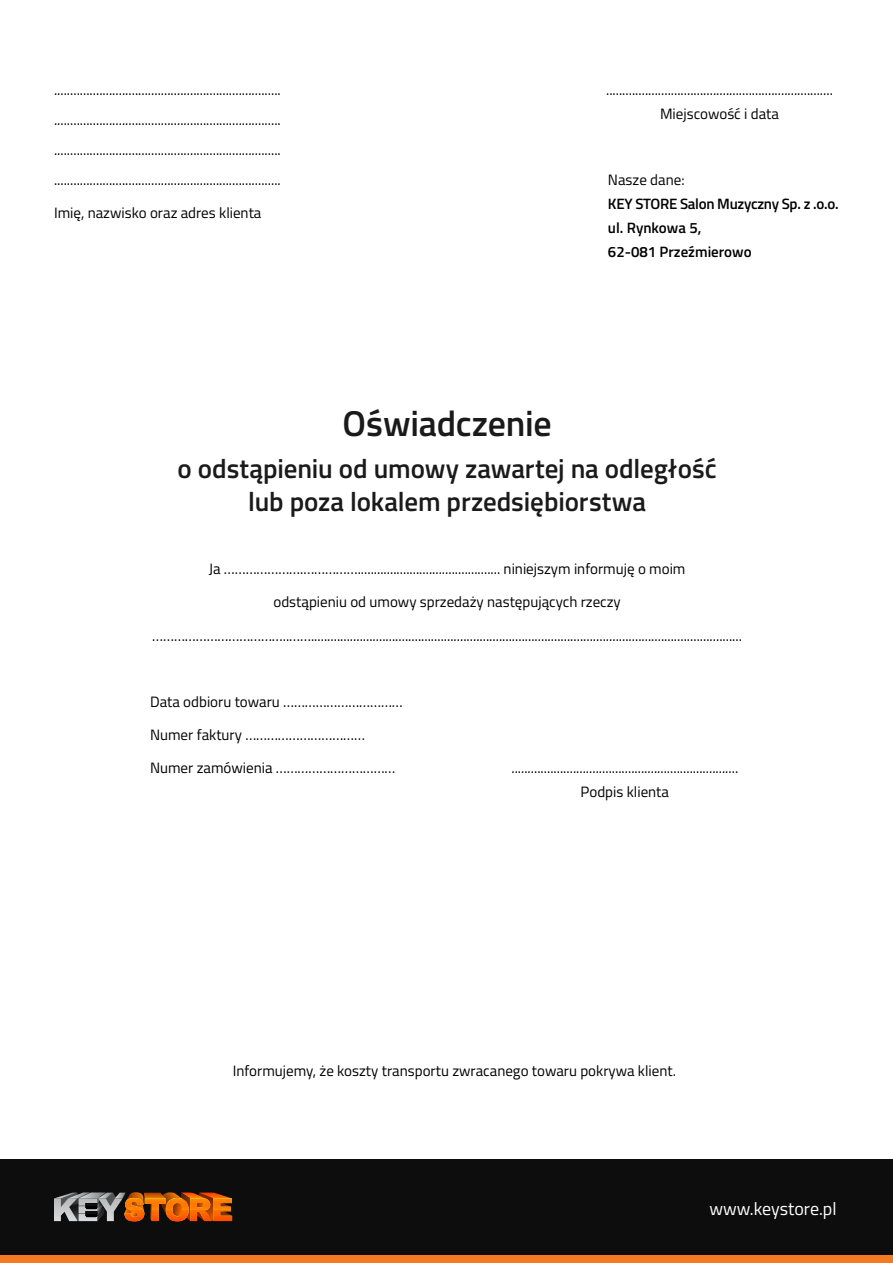
<style>
.page{position:relative;width:893px;height:1263px;background:#fff}
.page>*{position:absolute;margin:0;border:0;box-sizing:border-box;transform-origin:0 0}
.Tytuł{font:600 36px "Titillium";letter-spacing:-.005em;color:#1a1a1a}
.Tytuł-2{font:600 27px/33px "Titillium";letter-spacing:-.005em;color:#1a1a1a;text-align:center}
.t1{font:18px "Titillium";color:#fff}
.Body{font:15px/30px "Titillium";color:#000;text-align:center}
.Body-2{font:600 15px "Titillium";letter-spacing:-.005em;color:#000}
</style>
<div class="page">
<div style="left:0;top:1159px;width:893px;height:96px;background:#0d0d0d"></div>
<svg style="left:54px;top:1192px;width:179px;height:29px"></svg>
<img style="left:125px;top:1198px;width:107px;height:12px">
<div style="left:0;top:1255px;width:893px;height:8px;background:#f47921"></div>
<p class="Body" style="left:54px;top:74px;width:228px;text-align:justify">...................................................................... ...................................................................... ...................................................................... ......................................................................</p>
<p class="Body" style="left:54px;top:197px;width:209px">Imię, nazwisko oraz adres klienta</p>
<p class="Body" style="left:606px;top:77px;width:228px;line-height:24px">......................................................................<br>Miejscowość i data</p>
<p class="Body" style="left:608px;top:164px;width:78px">Nasze dane:</p>
<p class="Body-2" style="left:608px;top:193px;width:232px">KEY STORE Salon Muzyczny Sp. z .o.o.</p>
<p class="Body-2" style="left:608px;top:217px;width:95px">ul. Rynkowa 5,</p>
<p class="Body-2" style="left:608px;top:241px;width:145px">62-081 Przeźmierowo</p>
<p class="Tytuł" style="left:342px;top:397px;width:211px">Oświadczenie</p>
<p class="Tytuł-2" style="left:178px;top:451px;width:541px">o odstąpieniu od umowy zawartej na odległość lub poza lokalem przedsiębiorstwa</p>
<p class="Body" style="left:209px;top:553px;width:478px">Ja ………………….……………............................................ niniejszym informuję o moim</p>
<p class="Body" style="left:273px;top:586px;width:349px">odstąpieniu od umowy sprzedaży następujących rzeczy</p>
<p class="Body" style="left:152px;top:619px;width:591px">………………………………..…….....................................................................................................................................</p>
<p class="Body" style="left:150px;top:685px;width:254px">Data odbioru towaru ……………………………</p>
<p class="Body" style="left:150px;top:718px;width:216px">Numer faktury ……………………………</p>
<p class="Body" style="left:150px;top:751px;width:247px">Numer zamówienia ……………………………</p>
<p class="Body" style="left:511px;top:755px;width:228px;line-height:24px">......................................................................<br>Podpis klienta</p>
<p class="Body" style="left:233px;top:1055px;width:445px">Informujemy, że koszty transportu zwracanego towaru pokrywa klient.</p>
<p class="t1" style="left:709px;top:1195px;width:129px">www.keystore.pl</p>
</div>
